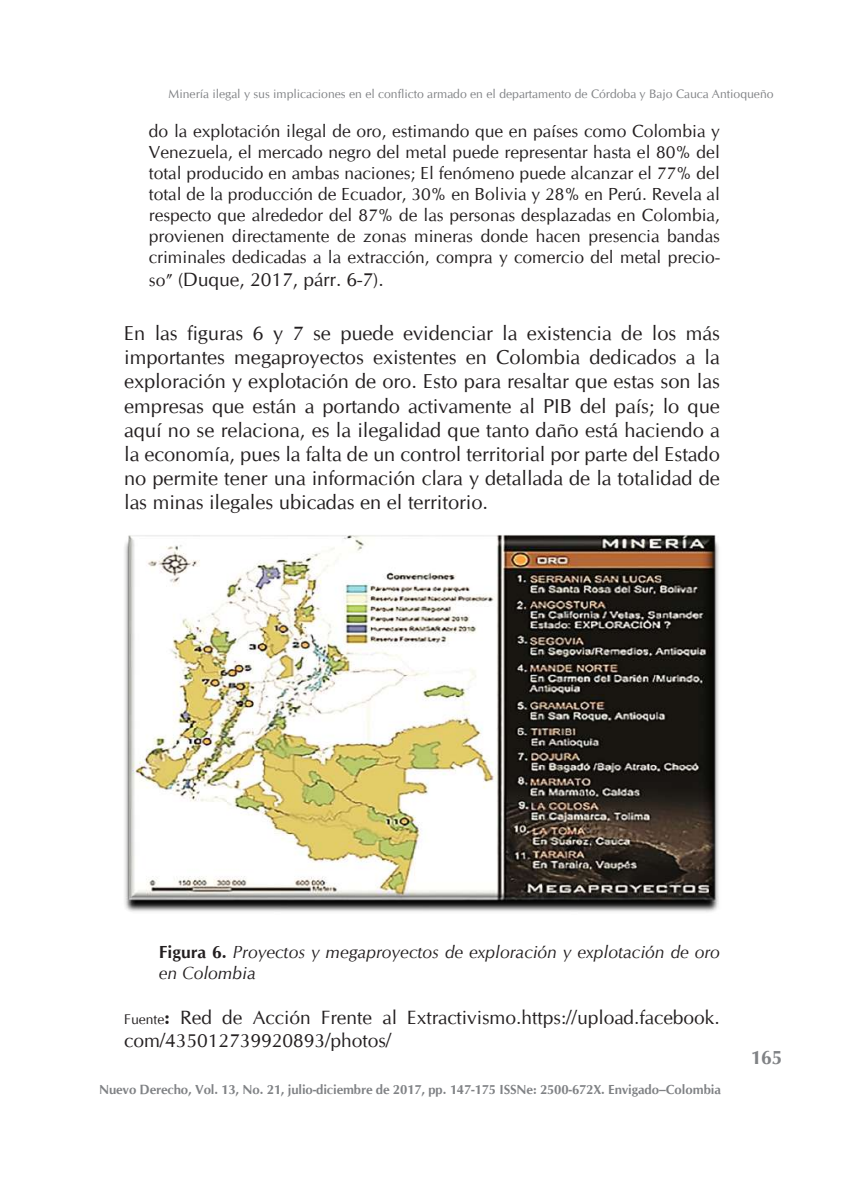
<style>
.page{position:relative;width:844px;height:1191px;background:#fff}
.page>*{position:absolute;margin:0;border:0;box-sizing:border-box;transform-origin:0 0}
.t1{font:20.12px/24.2px "CG Omega";color:#231f20;text-align:justify}
.t2{font:19.25px/23.1px "CG Omega";color:#231f20}
.t3{font:700 19.25px "CG Omega";color:#808285}
.t4{font:17.5px/21px "CG Omega";color:#231f20;text-align:justify}
.t5{font:italic 17.5px/21px "CG Omega";color:#231f20}
.t6{font:700 13.12px "CG Omega";letter-spacing:-.01em;color:#808285}
.t7{font:12.25px "CG Omega";color:#808285}
.s1{font-size:17.5px}
.s2{font-weight:700;font-style:normal}
.s3{font-size:14px}
.s4{font-weight:700}
</style>
<div class="page">
<img style="left:124px;top:535px;width:595px;height:377px">
<p class="t7" style="left:168px;top:87px;width:606px">Minería ilegal y sus implicaciones en el conflicto armado en el departamento de Córdoba y Bajo Cauca Antioqueño</p>
<p class="t4" style="left:149px;top:121px;width:572px">do la explotación ilegal de oro, estimando que en países como Colombia y Venezuela, el mercado negro del metal puede representar hasta el 80% del total producido en ambas naciones; El fenómeno puede alcanzar el 77% del total de la producción de Ecuador, 30% en Bolivia y 28% en Perú. Revela al respecto que alrededor del 87% de las personas desplazadas en Colombia, provienen directamente de zonas mineras donde hacen presencia bandas criminales dedicadas a la extracción, compra y comercio del metal precio-</p>
<p class="t2" style="left:149px;top:268px;width:236px"><span class="s1">so”</span> (Duque, 2017, párr. 6-7).</p>
<p class="t1" style="left:124px;top:321px;width:597px">En las figuras 6 y 7 se puede evidenciar la existencia de los más importantes megaproyectos existentes en Colombia dedicados a la exploración y explotación de oro. Esto para resaltar que estas son las empresas que están a portando activamente al PIB del país; lo que aquí no se relaciona, es la ilegalidad que tanto daño está haciendo a la economía, pues la falta de un control territorial por parte del Estado no permite tener una información clara y detallada de la totalidad de las minas ilegales ubicadas en el territorio.</p>
<p class="t5" style="left:159px;top:942px;width:562px"><span class="s2">Figura 6.</span> Proyectos y megaproyectos de exploración y explotación de oro en Colombia</p>
<p class="t2" style="left:124px;top:1005px;width:597px"><span class="s3">Fuente</span><span class="s4">:</span> Red de Acción Frente al Extractivismo.https://upload.facebook. com/435012739920893/photos/</p>
<p class="t6" style="left:99px;top:1080px;width:623px">Nuevo Derecho, Vol. 13, No. 21, julio-diciembre de 2017, pp. 147-175 ISSNe: 2500-672X. Envigado–Colombia</p>
<p class="t3" style="left:750px;top:1045px;width:33px">165</p>
</div>
